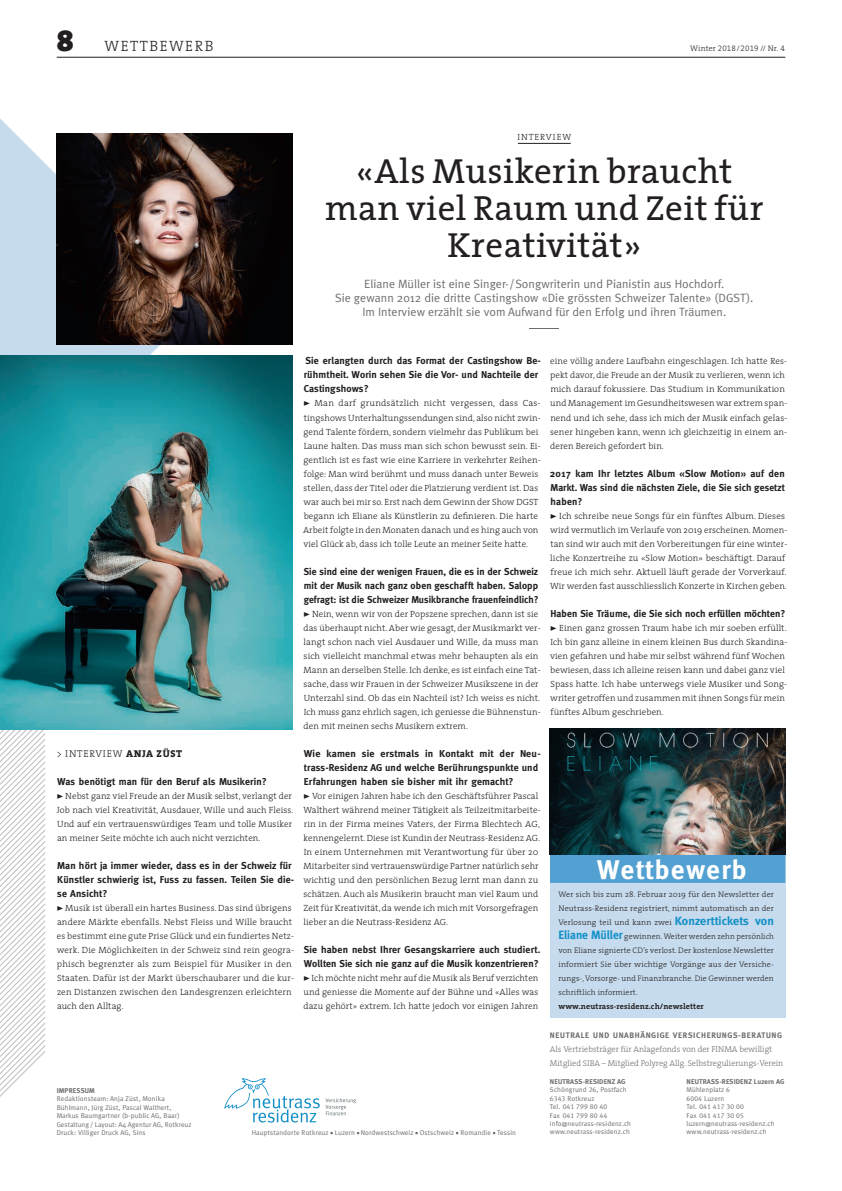
<style>
.page{position:relative;width:842px;height:1191px;background:#fff}
.page>*{position:absolute;margin:0;border:0;box-sizing:border-box;transform-origin:0 0}
.t1{font:35px/37px "The Serif";letter-spacing:.015em;color:#231f20;text-align:center}
.t2{font:700 27px "Meta";letter-spacing:.05em;color:#fff}
.t3{font:300 15px "The Serif";letter-spacing:.1em;color:#231f20}
.t4{font:12px/14px "Meta";letter-spacing:.005em;color:#6c6d70;text-align:center}
.t5{font:12px "Meta";letter-spacing:.005em;color:#6c6d70;scale:5 1}
.t6{font:700 10px/14px "Meta";letter-spacing:.015em;color:#231f20}
.t7{font:300 10px "The Serif";letter-spacing:.07em;color:#231f20}
.t8{font:300 9px/14px "The Serif";letter-spacing:.01em;color:#231f20}
.t9{font:300 9px "The Serif";letter-spacing:.1em;color:#231f20}
.t10{font:300 8.5px/14px "The Serif";color:#6c6d70}
.t11{font:300 8px/14px "The Serif";letter-spacing:.015em;color:#231f20;text-align:justify}
.t12{font:700 8px "Meta";letter-spacing:.08em;color:#6c6d70}
.t13{font:700 8px "The Serif";letter-spacing:.015em;color:#231f20}
.t14{font:8px "The Serif Light Expert";letter-spacing:.015em;color:#231f20}
.t15{font:7px/8.4px "Meta";letter-spacing:.02em;color:#6c6d70}
.t16{font:700 7px/8.4px "Meta";letter-spacing:.02em;color:#6c6d70}
.t17{font:7px/8.4px "Meta Caps";letter-spacing:.02em;color:#6c6d70}
.s1{font-family:"The Serif Black Caps";font-weight:400;font-size:30px}
.s2{font-family:"The Serif";font-weight:300}
.s3{font-weight:800}
.s4{font-family:"The Serif Black Caps";font-weight:400}
.s5{font-family:"Meta";font-weight:700;font-size:12px;color:#1490c8}
.s6{font-family:"Meta Plus";font-weight:900}
.s7{font-weight:400}
.s8{font-family:"Meta Caps";font-weight:400}
.s9{font-family:"Meta"}
.s10{font-weight:700}
.s11{font-family:"Meta Caps"}
</style>
<div class="page">
<svg style="left:0;top:729px;width:46px;height:368px"></svg>
<svg style="left:0;top:56px;width:193px;height:300px"></svg>
<hr style="left:57px;top:57px;width:728px;height:1px;background:#231f20">
<hr style="left:518px;top:143px;width:53px;height:1px;background:#231f20">
<svg style="left:224px;top:1078px;width:132px;height:44px"></svg>
<div style="left:550px;top:854px;width:235px;height:163px;background:#c6dbed"></div>
<div style="left:550px;top:853px;width:235px;height:30px;background:#53a1d2"></div>
<img style="left:57px;top:134px;width:235px;height:211px">
<img style="left:550px;top:728px;width:235px;height:126px">
<img style="left:0;top:356px;width:292px;height:373px">
<h3 class="t3" style="left:57px;top:33px;width:158px"><span class="s1">8</span> WETTBEWERB</h3>
<p class="t14" style="left:690px;top:42px;width:96px"><span class="s2">Winter</span> 2018 / 2019 // <span class="s2">Nr</span>. 4</p>
<p class="t9" style="left:517px;top:130px;width:55px">INTERVIEW</p>
<h1 class="t1" style="left:325px;top:152px;width:440px">«Als Musikerin braucht man viel Raum und Zeit für<br>Kreativität»</h1>
<h3 class="t4" style="left:335px;top:277px;width:420px">Eliane Müller ist eine Singer-/Songwriterin und Pianistin aus Hochdorf.<br>Sie gewann 2012 die dritte Castingshow «Die grössten Schweizer Talente» (DGST).<br>Im Interview erzählt sie vom Aufwand für den Erfolg und ihren Träumen.</h3>
<h3 class="t5" style="left:530px;top:321px;width:7px">–</h3>
<p class="t7" style="left:57px;top:745px;width:127px">&gt; INTERVIEW <span class="s3">ANJA ZÜST</span></p>
<p class="t6" style="left:57px;top:774px;width:211px">Was benötigt man für den Beruf als Musikerin?</p>
<p class="t8" style="left:57px;top:788px;width:238px"><span class="s4">&gt;</span> Nebst ganz viel Freude an der Musik selbst, verlangt der Job nach viel Kreativität, Ausdauer, Wille und auch Fleiss.<br>Und auf ein vertrauenswürdiges Team und tolle Musiker an meiner Seite möchte ich auch nicht verzichten.</p>
<p class="t6" style="left:57px;top:858px;width:239px">Man hört ja immer wieder, dass es in der Schweiz für<br>Künstler schwierig ist, Fuss zu fassen. Teilen Sie die&shy;se Ansicht?</p>
<p class="t8" style="left:57px;top:900px;width:239px"><span class="s4">&gt;</span> Musik ist überall ein hartes Business. Das sind übrigens andere Märkte ebenfalls. Nebst Fleiss und Wille braucht es bestimmt eine gute Prise Glück und ein fundiertes Netz&shy;werk. Die Möglichkeiten in der Schweiz sind rein geogra&shy;phisch begrenzter als zum Beispiel für Musiker in den Staaten. Dafür ist der Markt überschaubarer und die kur&shy;zen Distanzen zwischen den Landesgrenzen erleichtern auch den Alltag.</p>
<p class="t6" style="left:304px;top:354px;width:239px">Sie erlangten durch das Format der Castingshow Be&shy;rühmtheit. Worin sehen Sie die Vor- und Nachteile der<br>Castingshows?</p>
<p class="t8" style="left:303px;top:396px;width:239px"><span class="s4">&gt;</span> Man darf grundsätzlich nicht vergessen, dass Cas&shy;tingshows Unterhaltungssendungen sind, also nicht zwin&shy;gend Talente fördern, sondern vielmehr das Publikum bei Laune halten. Das muss man sich schon bewusst sein. Ei&shy;gentlich ist es fast wie eine Karriere in verkehrter Reihen&shy;folge: Man wird berühmt und muss danach unter Beweis stellen, dass der Titel oder die Platzierung verdient ist. Das war auch bei mir so. Erst nach dem Gewinn der Show DGST begann ich Eliane als Künstlerin zu definieren. Die harte Arbeit folgte in den Monaten danach und es hing auch von viel Glück ab, dass ich tolle Leute an meiner Seite hatte.</p>
<p class="t6" style="left:304px;top:564px;width:237px;text-align:justify">Sie sind eine der wenigen Frauen, die es in der Schweiz mit der Musik nach ganz oben geschafft haben. Salopp gefragt: ist die Schweizer Musikbranche frauenfeindlich?</p>
<p class="t8" style="left:304px;top:606px;width:239px"><span class="s4">&gt;</span> Nein, wenn wir von der Popszene sprechen, dann ist sie das überhaupt nicht. Aber wie gesagt, der Musikmarkt ver&shy;langt schon nach viel Ausdauer und Wille, da muss man sich vielleicht manchmal etwas mehr behaupten als ein Mann an derselben Stelle. Ich denke, es ist einfach eine Tat&shy;sache, dass wir Frauen in der Schweizer Musikszene in der Unterzahl sind. Ob das ein Nachteil ist? Ich weiss es nicht.<br>Ich muss ganz ehrlich sagen, ich geniesse die Bühnenstun&shy;den mit meinen sechs Musikern extrem.</p>
<p class="t6" style="left:304px;top:746px;width:239px">Wie kamen sie erstmals in Kontakt mit der Neu&shy;trass-Residenz AG und welche Berührungspunkte und<br>Erfahrungen haben sie bisher mit ihr gemacht?</p>
<p class="t8" style="left:303px;top:788px;width:239px"><span class="s4">&gt;</span> Vor einigen Jahren habe ich den Geschäftsführer Pascal Walthert während meiner Tätigkeit als Teilzeitmitarbeite&shy;rin in der Firma meines Vaters, der Firma Blechtech AG, kennengelernt. Diese ist Kundin der Neutrass-Residenz AG.<br>In einem Unternehmen mit Verantwortung für über 20<br>Mitarbeiter sind vertrauenswürdige Partner natürlich sehr wichtig und den persönlichen Bezug lernt man dann zu schätzen. Auch als Musikerin braucht man viel Raum und Zeit für Kreativität, da wende ich mich mit Vorsorgefragen lieber an die Neutrass-Residenz AG.</p>
<p class="t6" style="left:304px;top:942px;width:238px">Sie haben nebst Ihrer Gesangskarriere auch studiert.<br>Wollten Sie sich nie ganz auf die Musik konzentrieren?</p>
<p class="t8" style="left:304px;top:970px;width:236px;text-align:justify"><span class="s4">&gt;</span> Ich möchte nicht mehr auf die Musik als Beruf verzichten und geniesse die Momente auf der Bühne und «Alles was dazu gehört» extrem. Ich hatte jedoch vor einigen Jahren</p>
<p class="t8" style="left:550px;top:354px;width:239px">eine völlig andere Laufbahn eingeschlagen. Ich hatte Res&shy;pekt davor, die Freude an der Musik zu verlieren, wenn ich mich darauf fokussiere. Das Studium in Kommunikation und Management im Gesundheitswesen war extrem span&shy;nend und ich sehe, dass ich mich der Musik einfach gelas&shy;sener hingeben kann, wenn ich gleichzeitig in einem an&shy;deren Bereich gefordert bin.</p>
<p class="t6" style="left:550px;top:466px;width:236px;text-align:justify">2017 kam Ihr letztes Album «Slow Motion» auf den Markt. Was sind die nächsten Ziele, die Sie sich gesetzt haben?</p>
<p class="t8" style="left:550px;top:508px;width:239px"><span class="s4">&gt;</span> Ich schreibe neue Songs für ein fünftes Album. Dieses wird vermutlich im Verlaufe von 2019 erscheinen. Momen&shy;tan sind wir auch mit den Vorbereitungen für eine winter&shy;liche Konzertreihe zu «Slow Motion» beschäftigt. Darauf freue ich mich sehr. Aktuell läuft gerade der Vorverkauf.<br>Wir werden fast ausschliesslich Konzerte in Kirchen geben.</p>
<p class="t6" style="left:550px;top:606px;width:236px">Haben Sie Träume, die Sie sich noch erfüllen möchten?</p>
<p class="t8" style="left:550px;top:620px;width:239px"><span class="s4">&gt;</span> Einen ganz grossen Traum habe ich mir soeben erfüllt.<br>Ich bin ganz alleine in einem kleinen Bus durch Skandina&shy;vien gefahren und habe mir selbst während fünf Wochen bewiesen, dass ich alleine reisen kann und dabei ganz viel Spass hatte. Ich habe unterwegs viele Musiker und Song&shy;writer getroffen und zusammen mit ihnen Songs für mein fünftes Album geschrieben.</p>
<h2 class="t2" style="left:597px;top:853px;width:151px">Wettbewerb</h2>
<p class="t11" style="left:558px;top:886px;width:217px">Wer sich bis zum 28. Februar 2019 für den Newsletter der Neutrass-Residenz registriert, nimmt automatisch an der Verlosung teil und kann zwei <span class="s5">Konzerttickets von Eliane Müller</span> gewinnen. Weiter werden zehn persönlich von Eliane signierte CD’s verlost. Der kostenlose Newsletter informiert Sie über wichtige Vorgänge aus der Versiche&shy;rungs-, Vorsorge- und Finanzbranche. Die Gewinner werden schriftlich informiert.</p>
<p class="t13" style="left:558px;top:999px;width:147px">www.neutrass-residenz.ch/newsletter</p>
<p class="t16" style="left:57px;top:1086px;width:40px">IMPRESSUM</p>
<p class="t15" style="left:57px;top:1094px;width:136px">Redaktionsteam: Anja Züst, Monika Bühlmann, Jürg Züst, Pascal Walthert, Markus Baumgartner (b-public AG, Baar)<br>Gestaltung / Layout: A4 Agentur AG, Rotkreuz Druck: Villiger Druck AG, Sins</p>
<p class="t15" style="left:252px;top:1128px;width:266px">Hauptstandorte Rotkreuz <span class="s6">·</span> Luzern <span class="s6">·</span> Nordwestschweiz <span class="s6">·</span> Ostschweiz <span class="s6">·</span> Romandie <span class="s6">·</span> Tessin</p>
<p class="t12" style="left:550px;top:1031px;width:234px">NEUTRALE UND UNABHÄNGIGE VERSICHERUNGS-BERATUNG</p>
<p class="t10" style="left:550px;top:1042px;width:235px">Als Vertriebsträger für Anlagefonds von der FINMA bewilligt<br>Mitglied SIBA – Mitglied Polyreg Allg. Selbstregulierungs-Verein</p>
<p class="t16" style="left:687px;top:1077px;width:99px">NEUTRASS-RESIDENZ Luzern AG<br><span class="s7">Mühlenplatz</span> <span class="s8">6<br>6004</span> <span class="s7">Luzern</span></p>
<p class="t17" style="left:687px;top:1102px;width:59px"><span class="s9">Tel.</span> 041 417 30 00<br><span class="s9">Fax</span> 041 417 30 05</p>
<p class="t15" style="left:687px;top:1119px;width:89px">luzern@neutrass-residenz.ch www.neutrass-residenz.ch</p>
<p class="t15" style="left:550px;top:1077px;width:78px"><span class="s10">NEUTRASS-RESIDENZ AG<br></span>Schöngrund <span class="s11">26</span>, Postfach<br><span class="s11">6343</span> Rotkreuz</p>
<p class="t17" style="left:550px;top:1102px;width:59px"><span class="s9">Tel.</span> 041 799 80 40<br><span class="s9">Fax</span> 041 799 80 44</p>
<p class="t15" style="left:550px;top:1119px;width:82px">info@neutrass-residenz.ch www.neutrass-residenz.ch</p>
</div>
